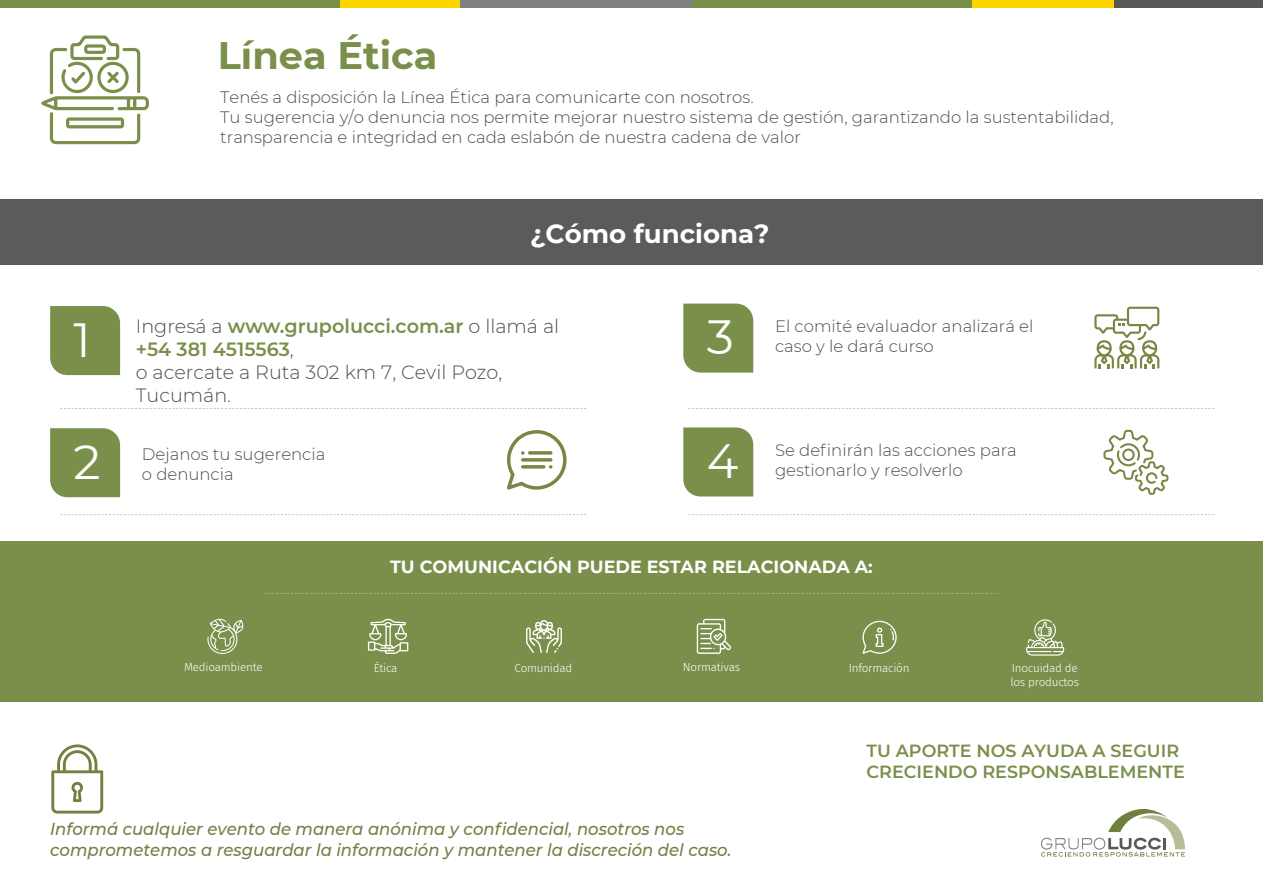
<style>
.page{position:relative;width:1263px;height:893px;background:#fff}
.page>*{position:absolute;margin:0;border:0;box-sizing:border-box;transform-origin:0 0}
.t1{font:47.85px "Montserrat";color:#fff}
.t2{font:700 38.25px "Montserrat";color:#798f4a}
.t3{font:700 26.1px "Montserrat";color:#fff}
.t4{font:300 19.2px/23px "Montserrat";color:#4d4d4e}
.t5{font:600 17.55px/21.1px "Montserrat";color:#798f4a}
.t6{font:700 17.55px "Montserrat";color:#fff}
.t7{font:italic 500 17.4px/20.9px "Montserrat";color:#728042;scale:.95 1}
.t8{font:300 16.5px/19.8px "Montserrat";color:#4d4d4e}
.t9{font:300 11.7px/14px "Fira Sans";letter-spacing:-.02em;color:#fff}
.s1{font-weight:600;color:#798f4a}
</style>
<div class="page">
<div style="left:0;top:199px;width:1263px;height:66px;background:#5b5a5c"></div>
<svg style="left:51px;top:744px;width:52px;height:69px"></svg>
<div style="left:683px;top:304px;width:70px;height:69px;background:#798f4a"></div>
<div style="left:683px;top:427px;width:70px;height:69px;background:#798f4a"></div>
<svg style="left:1094px;top:307px;width:65px;height:61px"></svg>
<svg style="left:1103px;top:430px;width:65px;height:65px"></svg>
<div style="left:50px;top:306px;width:70px;height:69px;background:#798f4a"></div>
<div style="left:50px;top:428px;width:70px;height:69px;background:#798f4a"></div>
<svg style="left:60px;top:408px;width:526px;height:1px"></svg>
<svg style="left:60px;top:514px;width:526px;height:1px"></svg>
<svg style="left:688px;top:408px;width:526px;height:1px"></svg>
<svg style="left:688px;top:514px;width:526px;height:1px"></svg>
<svg style="left:507px;top:430px;width:60px;height:60px"></svg>
<div style="left:0;top:0;width:341px;height:8px;background:#798f4a"></div>
<div style="left:460px;top:0;width:232px;height:8px;background:#808080"></div>
<div style="left:341px;top:0;width:119px;height:8px;background:#ffd500"></div>
<div style="left:971px;top:0;width:144px;height:8px;background:#ffd500"></div>
<div style="left:692px;top:0;width:279px;height:8px;background:#798f4a"></div>
<div style="left:1115px;top:0;width:148px;height:8px;background:#575756"></div>
<svg style="left:41px;top:35px;width:108px;height:109px"></svg>
<div style="left:0;top:541px;width:1263px;height:161px;background:#798f4a"></div>
<svg style="left:207px;top:618px;width:36px;height:36px"></svg>
<svg style="left:368px;top:619px;width:40px;height:35px"></svg>
<svg style="left:526px;top:620px;width:36px;height:33px"></svg>
<svg style="left:697px;top:619px;width:34px;height:35px"></svg>
<svg style="left:862px;top:621px;width:35px;height:33px"></svg>
<svg style="left:1026px;top:619px;width:38px;height:37px"></svg>
<svg style="left:265px;top:593px;width:733px;height:1px"></svg>
<svg style="left:1041px;top:809px;width:144px;height:48px"></svg>
<h2 class="t2" style="left:218px;top:28px;width:221px">Línea Ética</h2>
<p class="t8" style="left:220px;top:87px;width:895px">Tenés a disposición la Línea Ética para comunicarte con nosotros.<br>Tu sugerencia y/o denuncia nos permite mejorar nuestro sistema de gestión, garantizando la sustentabilidad, transparencia e integridad en cada eslabón de nuestra cadena de valor</p>
<h1 class="t1" style="left:74px;top:307px;width:19px">1</h1>
<h3 class="t3" style="left:530px;top:215px;width:241px">¿Cómo funciona?</h3>
<p class="t4" style="left:136px;top:314px;width:425px">Ingresá a <span class="s1">www.grupolucci.com.ar</span> o llamá al <span class="s1">+54 381 4515563</span>,<br>o acercate a Ruta 302 km 7, Cevil Pozo,<br>Tucumán.</p>
<h1 class="t1" style="left:707px;top:304px;width:29px">3</h1>
<p class="t8" style="left:775px;top:316px;width:260px">El comité evaluador analizará el caso y le dará curso</p>
<h1 class="t1" style="left:74px;top:429px;width:29px">2</h1>
<p class="t8" style="left:142px;top:444px;width:185px">Dejanos tu sugerencia o denuncia</p>
<h1 class="t1" style="left:707px;top:428px;width:33px">4</h1>
<p class="t8" style="left:775px;top:440px;width:243px">Se definirán las acciones para gestionarlo y resolverlo</p>
<p class="t6" style="left:390px;top:555px;width:484px">TU COMUNICACIÓN PUEDE ESTAR RELACIONADA A:</p>
<p class="t9" style="left:184px;top:660px;width:80px">Medioambiente</p>
<p class="t9" style="left:374px;top:660px;width:25px">Ética</p>
<p class="t9" style="left:514px;top:660px;width:59px">Comunidad</p>
<p class="t9" style="left:683px;top:660px;width:59px">Normativas</p>
<p class="t9" style="left:849px;top:661px;width:62px">Información</p>
<p class="t9" style="left:1010px;top:661px;width:70px">Inocuidad de los productos</p>
<p class="t7" style="left:50px;top:818px;width:719px">Informá cualquier evento de manera anónima y confidencial, nosotros nos comprometemos a resguardar la información y mantener la discreción del caso.</p>
<p class="t5" style="left:866px;top:739px;width:320px">TU APORTE NOS AYUDA A SEGUIR<br>CRECIENDO RESPONSABLEMENTE</p>
</div>
